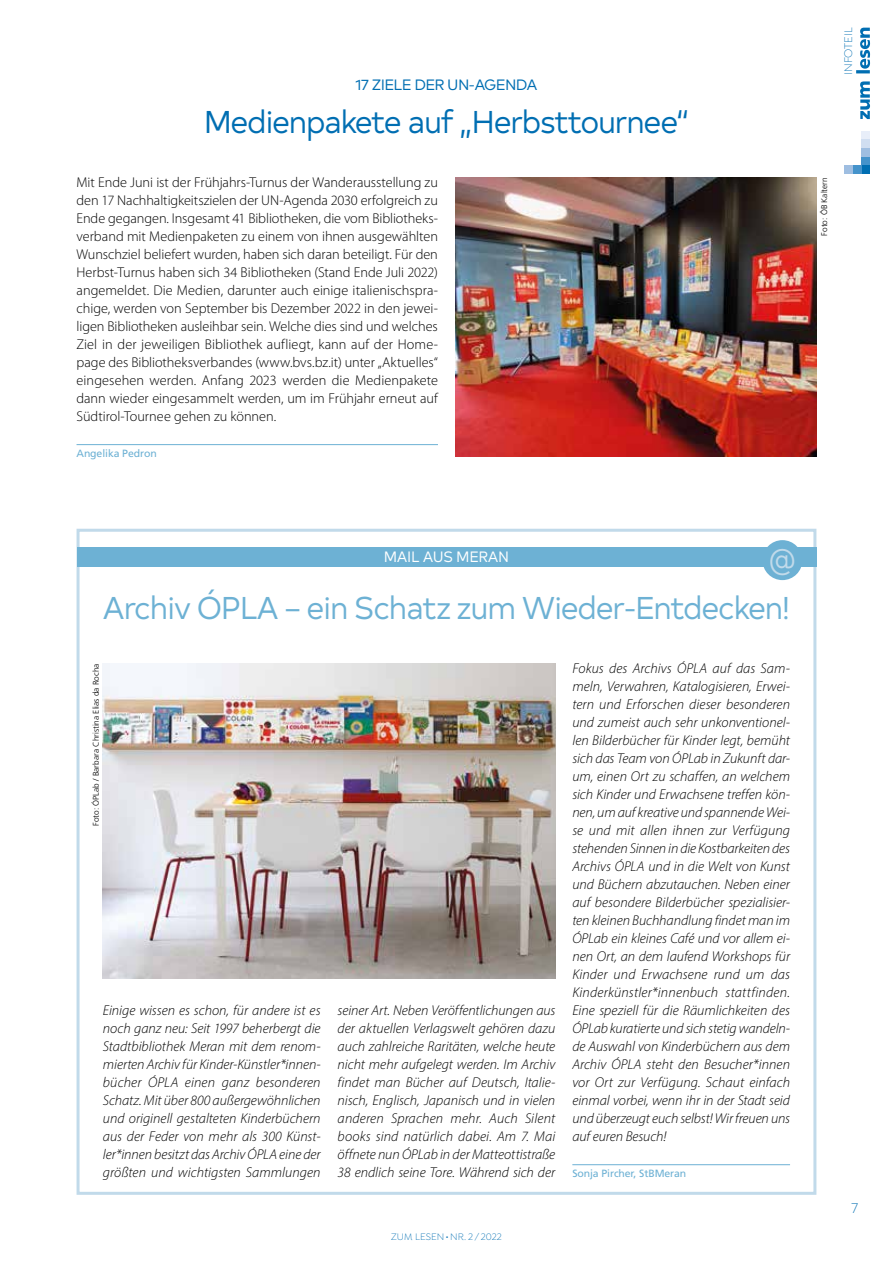
<style>
.page{position:relative;width:893px;height:1263px;background:#fff}
.page>*{position:absolute;margin:0;border:0;box-sizing:border-box;transform-origin:0 0}
.t1{font:31.5px "Typold Book 500";letter-spacing:-.04em;color:#6db1d4;scale:.96 1}
.t2{font:31.5px "Typold Book 500";letter-spacing:-.04em;color:#006eb2;scale:.96 1}
.t3{font:29.7px "Typold Book 500";color:#c1daea;scale:.93 1}
.t4{font:15px "Typold Book 500";letter-spacing:-.04em;color:#006eb2}
.t5{font:15px "Typold Book 500";letter-spacing:-.02em;color:#fff;scale:.96 1}
.t6{font:300 15px "Isidora";color:#006eb2}
.t7{font:italic 300 14.25px/18px "Myriad Pro";letter-spacing:-.005em;color:#000;text-align:justify}
.t8{font:300 14.25px/18px "Myriad Pro";letter-spacing:-.005em;color:#000;text-align:justify}
.t9{font:300 11.7px "Isidora";color:#006eb2}
.t10{font:10.5px "Frutiger";letter-spacing:-.01em;color:#6db1d4}
.t11{font:300 10.05px "Isidora";color:#006eb2}
.t12{font:300 8.25px "Frutiger";color:#000}
</style>
<div class="page">
<hr style="left:77px;top:444px;width:361px;height:1px;background:#6db1d4">
<img style="left:455px;top:177px;width:361px;height:280px">
<hr style="left:572px;top:1164px;width:218px;height:1px;background:#6db1d4">
<div style="left:77px;top:529px;width:739px;height:666px;border:3px solid #c1daea"></div>
<div style="left:77px;top:547px;width:739px;height:19px;background:#6db1d4"></div>
<div style="left:762px;top:540px;width:40px;height:40px;background:#6db1d4;border-radius:50%"></div>
<img style="left:103px;top:663px;width:452px;height:316px">
<div style="left:861px;top:131px;width:9px;height:9px;background:#e8eef9"></div>
<div style="left:861px;top:165px;width:9px;height:9px;background:#006eb2"></div>
<div style="left:861px;top:157px;width:9px;height:8px;background:#4593cb"></div>
<div style="left:853px;top:165px;width:8px;height:9px;background:#4593cb"></div>
<div style="left:861px;top:148px;width:9px;height:9px;background:#9fbee1"></div>
<div style="left:844px;top:165px;width:9px;height:9px;background:#9fbee1"></div>
<div style="left:861px;top:140px;width:9px;height:8px;background:#d0def1"></div>
<svg style="left:856px;top:28px;width:14px;height:91px"></svg>
<p class="t4" style="left:355px;top:73px;width:184px">17 ZIELE DER UN-AGENDA</p>
<h1 class="t2" style="left:204px;top:97px;width:507px">Medienpakete auf „Herbsttournee“</h1>
<p class="t8" style="left:77px;top:173px;width:363px">Mit Ende Juni ist der Frühjahrs-Turnus der Wanderausstellung zu den 17 Nachhaltigkeitszielen der UN-Agenda 2030 erfolgreich zu Ende gegangen. Insgesamt 41 Bibliotheken, die vom Bibliotheks&shy;verband mit Medienpaketen zu einem von ihnen ausgewählten Wunschziel beliefert wurden, haben sich daran beteiligt. Für den Herbst-Turnus haben sich 34 Bibliotheken (Stand Ende Juli 2022) angemeldet. Die Medien, darunter auch einige italienischspra&shy;chige, werden von September bis Dezember 2022 in den jewei&shy;ligen Bibliotheken ausleihbar sein. Welche dies sind und welches Ziel in der jeweiligen Bibliothek aufliegt, kann auf der Home&shy;page des Bibliotheksverbandes (www.bvs.bz.it) unter „Aktuelles“ eingesehen werden. Anfang 2023 werden die Medienpakete dann wieder eingesammelt werden, um im Frühjahr erneut auf Südtirol-Tournee gehen zu können.</p>
<p class="t10" style="left:77px;top:447px;width:82px">Angelika Pedron</p>
<p class="t9" style="left:842px;top:75px;width:48px;rotate:-90deg">INFOTEIL</p>
<p class="t12" style="left:819px;top:236px;width:60px;rotate:-90deg">Foto: ÖB Kaltern</p>
<p class="t5" style="left:384px;top:546px;width:132px">MAIL AUS MERAN</p>
<h2 class="t3" style="left:768px;top:536px;width:32px">@</h2>
<h1 class="t1" style="left:103px;top:584px;width:718px">Archiv ÓPLA – ein Schatz zum Wieder-Entdecken!</h1>
<p class="t12" style="left:91px;top:826px;width:164px;rotate:-90deg">Foto: ÓPLab / Barbara Christina Elias da Rocha</p>
<p class="t7" style="left:103px;top:1001px;width:219px">Einige wissen es schon, für andere ist es noch ganz neu: Seit 1997 beherbergt die Stadtbibliothek Meran mit dem renom&shy;mierten Archiv für Kinder-Künstler*innen&shy;bücher ÓPLA einen ganz besonderen Schatz. Mit über 800 außergewöhnlichen und originell gestalteten Kinderbüchern aus der Feder von mehr als 300 Künst&shy;ler*innen besitzt das Archiv ÓPLA eine der größten und wichtigsten Sammlungen</p>
<p class="t7" style="left:338px;top:1001px;width:219px">seiner Art. Neben Veröffentlichungen aus der aktuellen Verlagswelt gehören dazu auch zahlreiche Raritäten, welche heute nicht mehr aufgelegt werden. Im Archiv findet man Bücher auf Deutsch, Italie&shy;nisch, Englisch, Japanisch und in vielen anderen Sprachen mehr. Auch Silent books sind natürlich dabei. Am 7. Mai öffnete nun ÓPLab in der Matteottistraße 38 endlich seine Tore. Während sich der</p>
<p class="t7" style="left:572px;top:659px;width:219px">Fokus des Archivs ÓPLA auf das Sam&shy;meln, Verwahren, Katalogisieren, Erwei&shy;tern und Erforschen dieser besonderen und zumeist auch sehr unkonventionel&shy;len Bilderbücher für Kinder legt, bemüht sich das Team von ÓPLab in Zukunft dar&shy;um, einen Ort zu schaffen, an welchem sich Kinder und Erwachsene treffen kön&shy;nen, um auf kreative und spannende Wei&shy;se und mit allen ihnen zur Verfügung stehenden Sinnen in die Kostbarkeiten des Archivs ÓPLA und in die Welt von Kunst und Büchern abzutauchen. Neben einer auf besondere Bilderbücher spezialisier&shy;ten kleinen Buchhandlung findet man im ÓPLab ein kleines Café und vor allem ei&shy;nen Ort, an dem laufend Workshops für Kinder und Erwachsene rund um das Kinderkünstler*innenbuch stattfinden.<br>Eine speziell für die Räumlichkeiten des ÓPLab kuratierte und sich stetig wandeln&shy;de Auswahl von Kinderbüchern aus dem Archiv ÓPLA steht den Besucher*innen vor Ort zur Verfügung. Schaut einfach einmal vorbei, wenn ihr in der Stadt seid und überzeugt euch selbst! Wir freuen uns auf euren Besuch!</p>
<p class="t10" style="left:572px;top:1167px;width:116px">Sonja Pircher, StBMeran</p>
<p class="t11" style="left:391px;top:1232px;width:112px">ZUM LESEN•NR. 2 / 2022</p>
<p class="t6" style="left:851px;top:1200px;width:8px">7</p>
</div>
